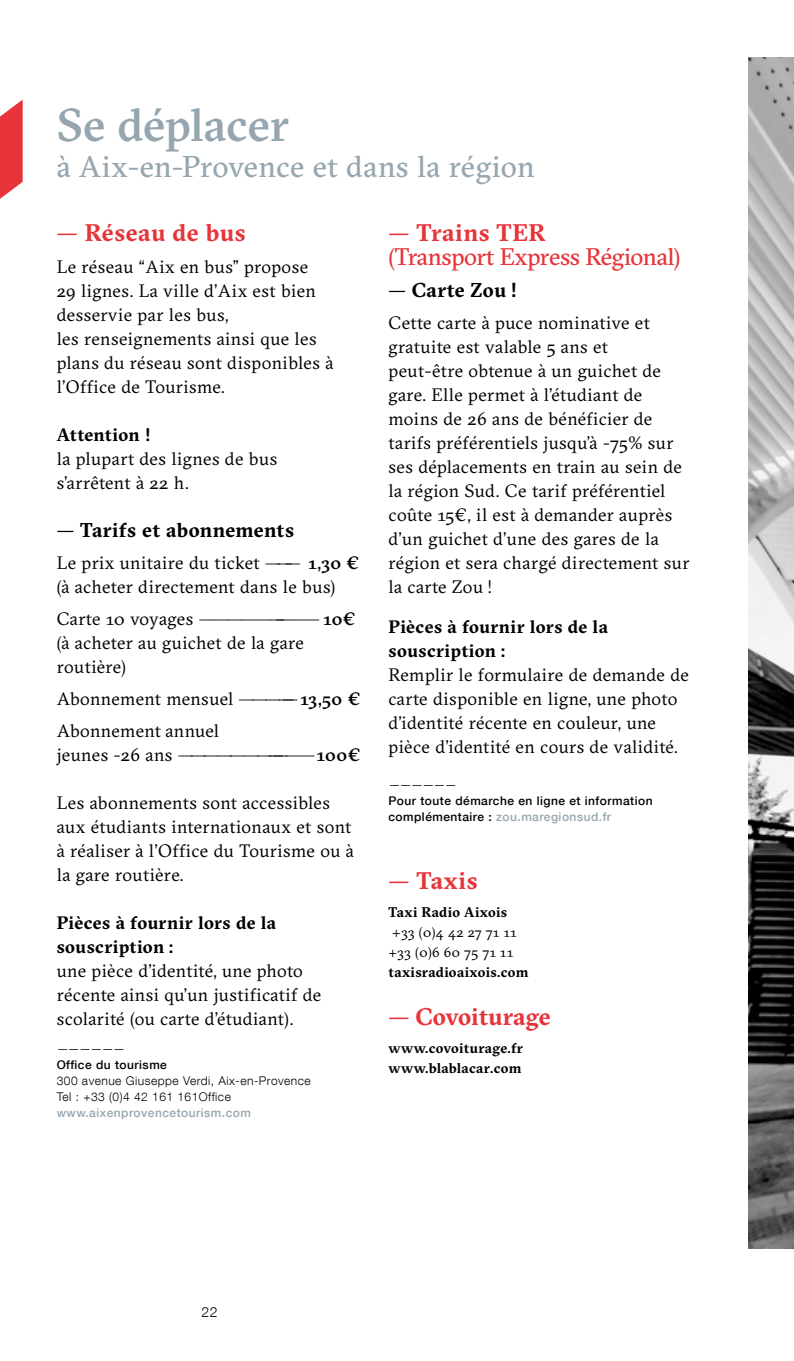
<style>
.page{position:relative;width:794px;height:1361px;background:#fff}
.page>*{position:absolute;margin:0;border:0;box-sizing:border-box;transform-origin:0 0}
.t1{font:500 46px "GT Sectra";color:#95a6b0}
.t2{font:30px "GT Sectra";letter-spacing:.01em;color:#95a6b0}
.t3{font:700 24px "GT Sectra";letter-spacing:.02em;color:#e73439}
.t4{font:24px "GT Sectra";letter-spacing:-.015em;color:#e73439}
.t5{font:700 24px "GT Sectra";color:#e73439}
.t6{font:700 20px "GT Sectra";letter-spacing:.02em;color:#000}
.t7{font:18px/24px "GT Sectra";letter-spacing:.02em;color:#000}
.t8{font:700 18px/24px "GT Sectra";letter-spacing:.025em;color:#000}
.t9{font:700 14px/20px "GT Sectra";letter-spacing:.025em;color:#000}
.t10{font:14px/20px "GT Sectra";color:#000}
.t11{font:300 14px "Helvetica Neue LT Com";color:#000}
.t12{font:500 12px/16px "Helvetica Neue LT Com";letter-spacing:.04em;color:#000}
.t13{font:300 12px/16px "Helvetica Neue LT Com";letter-spacing:.04em;color:#000}
.t14{font:500 12px "Helvetica Neue LT Com";letter-spacing:.04em;color:#95a6b0}
.s1{font-weight:500}
.s2{color:#95a6b0}
</style>
<div class="page">
<img style="left:748px;top:57px;width:46px;height:1191px">
<svg style="left:0;top:100px;width:23px;height:99px"></svg>
<h1 class="t1" style="left:57px;top:98px;width:234px">Se déplacer</h1>
<h2 class="t2" style="left:57px;top:149px;width:479px">à Aix-en-Provence et dans la région</h2>
<h3 class="t3" style="left:57px;top:218px;width:190px">— Réseau de bus</h3>
<p class="t7" style="left:57px;top:255px;width:278px">Le réseau “Aix en bus” propose<br>29 lignes. La ville d’Aix est bien desservie par les bus,<br>les renseignements ainsi que les plans du réseau sont disponibles à l’Office de Tourisme.</p>
<p class="t8" style="left:57px;top:422px;width:95px">Attention !</p>
<p class="t7" style="left:57px;top:447px;width:222px">la plupart des lignes de bus s’arrêtent à 22 h.</p>
<p class="t6" style="left:57px;top:518px;width:239px">— Tarifs et abonnements</p>
<p class="t7" style="left:57px;top:551px;width:304px">Le prix unitaire du ticket ——— <span class="s1">1,30 € </span>(à acheter directement dans le bus)</p>
<p class="t7" style="left:57px;top:607px;width:300px">Carte 10 voyages ————————— <span class="s1">10€ </span>(à acheter au guichet de la gare routière)</p>
<p class="t7" style="left:57px;top:683px;width:305px;line-height:32px">Abonnement mensuel ————— <span class="s1">13,50 €<br></span>Abonnement annuel</p>
<p class="t7" style="left:57px;top:743px;width:305px">jeunes -26 ans ——————————— <span class="s1">100€</span></p>
<p class="t7" style="left:57px;top:791px;width:299px">Les abonnements sont accessibles aux étudiants internationaux et sont à réaliser à l’Office du Tourisme ou à la gare routière.</p>
<p class="t8" style="left:57px;top:910px;width:221px">Pièces à fournir lors de la souscription :</p>
<p class="t7" style="left:57px;top:959px;width:266px">une pièce d’identité, une photo récente ainsi qu’un justificatif de scolarité (ou carte d’étudiant).</p>
<p class="t13" style="left:57px;top:1040px;width:70px">——————</p>
<p class="t12" style="left:57px;top:1056px;width:112px">Office du tourisme</p>
<p class="t13" style="left:57px;top:1072px;width:256px">300 avenue Giuseppe Verdi, Aix-en-Provence<br>Tel : +33 (0)4 42 161 161Office</p>
<p class="t14" style="left:57px;top:1105px;width:196px">www.aixenprovencetourism.com</p>
<h3 class="t3" style="left:388px;top:218px;width:159px">— Trains TER</h3>
<h3 class="t4" style="left:388px;top:243px;width:293px">(Transport Express Régional)</h3>
<p class="t6" style="left:388px;top:278px;width:130px">— Carte Zou !</p>
<p class="t7" style="left:388px;top:311px;width:302px">Cette carte à puce nominative et gratuite est valable 5 ans et<br>peut-être obtenue à un guichet de gare. Elle permet à l’étudiant de moins de 26 ans de bénéficier de tarifs préférentiels jusqu’à -75% sur ses déplacements en train au sein de la région Sud. Ce tarif préférentiel coûte 15€, il est à demander auprès d’un guichet d’une des gares de la région et sera chargé directement sur la carte Zou !</p>
<p class="t8" style="left:388px;top:614px;width:221px">Pièces à fournir lors de la souscription :</p>
<p class="t7" style="left:388px;top:663px;width:302px">Remplir le formulaire de demande de carte disponible en ligne, une photo d’identité récente en couleur, une pièce d’identité en cours de validité.</p>
<p class="t13" style="left:388px;top:776px;width:70px">——————</p>
<p class="t12" style="left:388px;top:792px;width:266px">Pour toute démarche en ligne et information complémentaire : <span class="s2">zou.maregionsud.fr</span></p>
<h3 class="t3" style="left:388px;top:866px;width:90px">— Taxis</h3>
<p class="t9" style="left:388px;top:902px;width:120px">Taxi Radio Aixois</p>
<p class="t10" style="left:388px;top:922px;width:130px">+33 (0)4 42 27 71 11 +33 (0)6 60 75 71 11</p>
<p class="t9" style="left:388px;top:962px;width:141px">taxisradioaixois.com</p>
<h3 class="t5" style="left:388px;top:1002px;width:164px">— Covoiturage</h3>
<p class="t9" style="left:388px;top:1038px;width:136px">www.covoiturage.fr www.blablacar.com</p>
<p class="t11" style="left:201px;top:1303px;width:17px">22</p>
</div>
